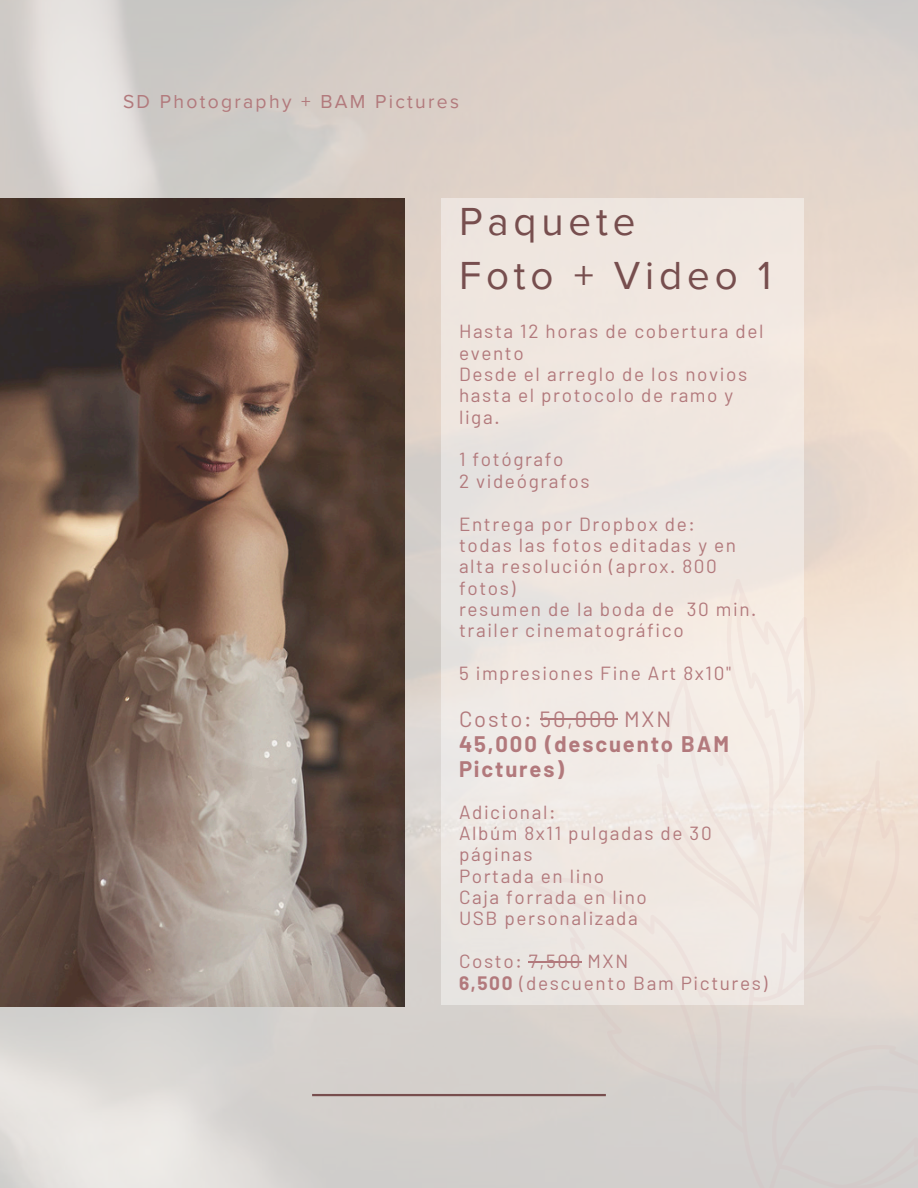
<style>
.page{position:relative;width:918px;height:1188px;background:#fff}
.page>*{position:absolute;margin:0;border:0;box-sizing:border-box;transform-origin:0 0}
.t1{font:40.35px/54px "Proxima Nova";letter-spacing:.12em;color:#774e4e}
.t2{font:700 22.05px/24.8px "Barlow";letter-spacing:.085em;color:#b2797c}
.t3{font:19.35px "Proxima Nova";letter-spacing:.12em;color:#b2797c}
.t4{font:19.05px/21.3px "Barlow";letter-spacing:.085em;color:#b2797c}
.s1{font-weight:400}
.s2{font-weight:700}
</style>
<div class="page">
<img style="left:0;top:0;width:918px;height:1188px">
<img style="left:0;top:198px;width:405px;height:808px">
<hr style="left:312px;top:1094px;width:294px;height:2px;background:#774e4e">
<div style="left:441px;top:198px;width:362px;height:807px;background:#eee6e0"></div>
<svg style="left:519px;top:818px;width:11px;height:370px"></svg>
<svg style="left:530px;top:573px;width:388px;height:615px"></svg>
<p class="t3" style="left:123px;top:91px;width:338px">SD Photography + BAM Pictures</p>
<p class="t1" style="left:459px;top:195px;width:314px">Paquete<br>Foto + Video 1</p>
<p class="t4" style="left:459px;top:320px;width:306px">Hasta 12 horas de cobertura del evento</p>
<p class="t4" style="left:459px;top:363px;width:290px">Desde el arreglo de los novios hasta el protocolo de ramo y liga.</p>
<p class="t4" style="left:459px;top:448px;width:106px">1 fotógrafo</p>
<p class="t4" style="left:459px;top:469px;width:132px">2 videógrafos</p>
<p class="t4" style="left:459px;top:512px;width:237px">Entrega por Dropbox de:</p>
<p class="t4" style="left:459px;top:534px;width:279px">todas las fotos editadas y en alta resolución (aprox. 800 fotos)</p>
<p class="t4" style="left:459px;top:598px;width:299px">resumen de la boda de 30 min.</p>
<p class="t4" style="left:459px;top:619px;width:226px">trailer cinematográfico</p>
<p class="t4" style="left:459px;top:662px;width:274px">5 impresiones Fine Art 8x10"</p>
<h2 class="t2" style="left:459px;top:706px;width:272px"><span class="s1">Costo: 50,000 MXN<br></span>45,000 (descuento BAM<br>Pictures)</h2>
<p class="t4" style="left:459px;top:800px;width:98px">Adicional:</p>
<p class="t4" style="left:459px;top:822px;width:254px">Albúm 8x11 pulgadas de 30 páginas</p>
<p class="t4" style="left:459px;top:864px;width:147px">Portada en lino</p>
<p class="t4" style="left:459px;top:886px;width:189px">Caja forrada en lino</p>
<p class="t4" style="left:459px;top:907px;width:180px">USB personalizada</p>
<p class="t4" style="left:459px;top:950px;width:171px">Costo: 7,500 MXN</p>
<p class="t4" style="left:459px;top:971px;width:310px"><span class="s2">6,500</span> (descuento Bam Pictures)</p>
</div>
